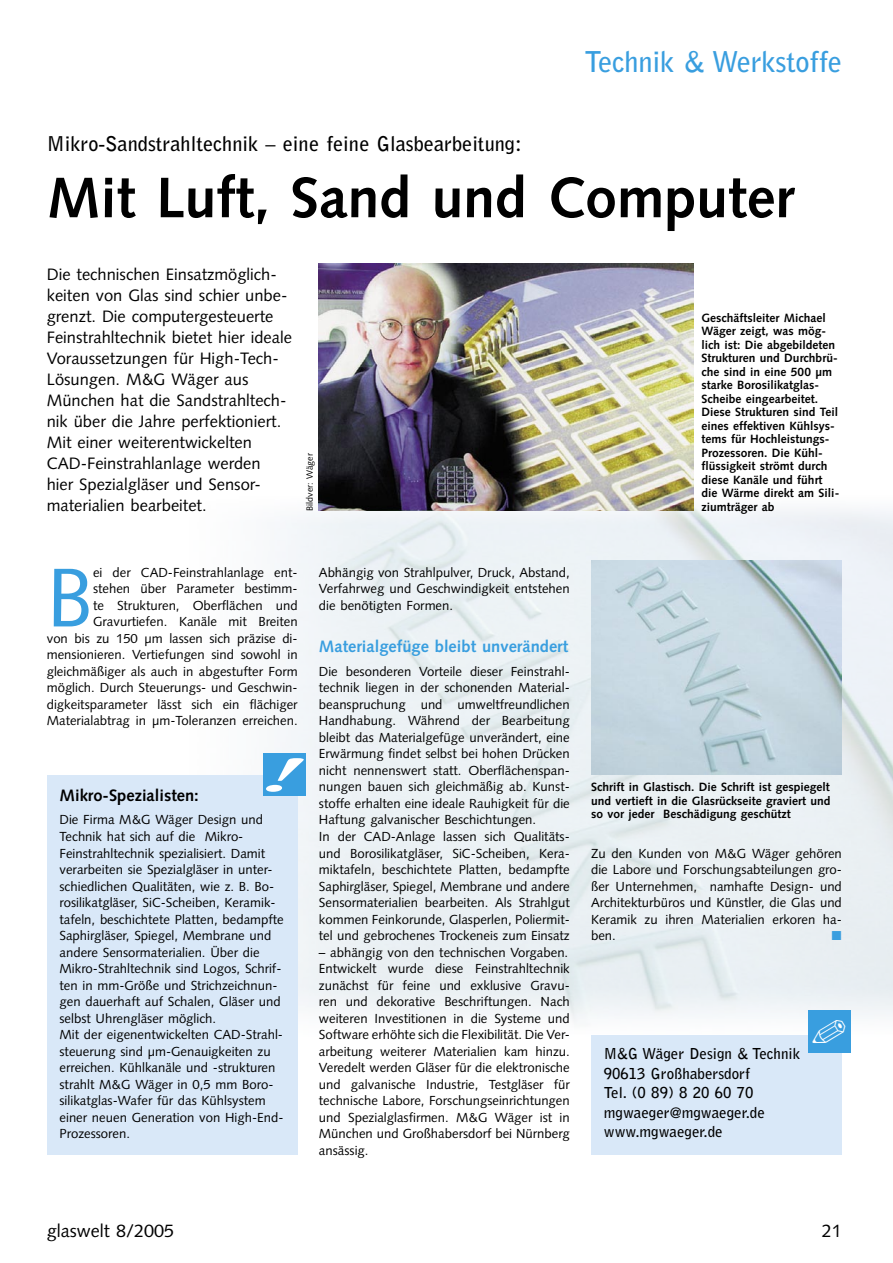
<style>
.page{position:relative;width:893px;height:1263px;background:#fff}
.page>*{position:absolute;margin:0;border:0;box-sizing:border-box;transform-origin:0 0}
.GW_Grundtext_mit_Initial{font:83.25px "Syntax LT Std";color:#399edf}
.GW_Headline_38p{font:700 57px "Syntax LT Std";color:#000}
.GW_Rubriken{font:700 28.5px "Bell Gothic Std";letter-spacing:-.01em;color:#399edf}
.GW_DZ_schwarz{font:700 20.25px "Bell Gothic Std";color:#000}
.t1{font:18px "Syntax LT Std";color:#000}
.GW_Vorspann_11_14{font:16.5px/21px "Syntax LT Std";color:#000}
.GW_Zwischenüberschrift_11_14{font:700 16.5px "Syntax LT Std";color:#399edf}
.GW_Infokasten_Überschrift{font:700 16.5px "Syntax LT Std";color:#000}
.GW_Adresskasten{font:700 15px "Bell Gothic Std";color:#000}
.GW_Grundtext_8_75_11{font:13.2px/16.5px "Syntax LT Std";color:#000;text-align:justify}
.GW_Grundtext_mit_Initial-2{font:13.2px/16.5px "Syntax LT Std";color:#000;text-align:justify}
.GW_BU_8_9{font:700 12px/13.5px "Syntax LT Std";color:#000}
.GW_Bildvermerk{font:9px "Syntax LT Std";color:#000}
</style>
<div class="page">
<img style="left:263px;top:494px;width:630px;height:542px">
<img style="left:319px;top:263px;width:374px;height:248px">
<img style="left:591px;top:560px;width:251px;height:215px">
<div style="left:47px;top:775px;width:251px;height:379px;background:#d9e8f8"></div>
<div style="left:264px;top:754px;width:42px;height:42px;background:#399edf"></div>
<svg style="left:266px;top:758px;width:38px;height:34px"></svg>
<div style="left:591px;top:1035px;width:251px;height:119px;background:#d9e8f8"></div>
<div style="left:808px;top:1010px;width:42px;height:43px;background:#399edf"></div>
<svg style="left:832px;top:931px;width:9px;height:9px"></svg>
<p class="GW_Rubriken" style="left:585px;top:45px;width:259px">Technik &amp; Werkstoffe</p>
<p class="GW_DZ_schwarz" style="left:47px;top:132px;width:477px">Mikro-Sandstrahltechnik – eine feine Glasbearbeitung:</p>
<p class="GW_Headline_38p" style="left:47px;top:165px;width:749px">Mit Luft, Sand und Computer</p>
<p class="GW_Vorspann_11_14" style="left:47px;top:264px;width:247px">Die technischen Einsatzmöglich&shy;keiten von Glas sind schier unbe&shy;grenzt. Die computergesteuerte<br>Feinstrahltechnik bietet hier ideale<br>Voraussetzungen für High-Tech-<br>Lösungen. M&amp;G Wäger aus<br>München hat die Sandstrahltech&shy;nik über die Jahre perfektioniert.<br>Mit einer weiterentwickelten<br>CAD-Feinstrahlanlage werden<br>hier Spezialgläser und Sensor&shy;materialien bearbeitet.</p>
<p class="GW_Bildvermerk" style="left:304px;top:511px;width:59px;rotate:-90deg">Bildver: Wäger</p>
<p class="GW_BU_8_9" style="left:702px;top:311px;width:139px">Geschäftsleiter Michael<br>Wäger zeigt, was mög&shy;lich ist: Die abgebildeten<br>Strukturen und Durchbrü&shy;che sind in eine 500 µm starke Borosilikatglas-<br>Scheibe eingearbeitet.<br>Diese Strukturen sind Teil eines effektiven Kühlsys&shy;tems für Hochleistungs-<br>Prozessoren. Die Kühl&shy;flüssigkeit strömt durch diese Kanäle und führt die Wärme direkt am Sili&shy;ziumträger ab</p>
<p class="GW_Grundtext_mit_Initial-2" style="left:47px;top:564px;width:252px;text-align:right">ei der CAD-Feinstrahlanlage ent-<br>stehen über Parameter bestimm-<br>te Strukturen, Oberflächen und Gravurtiefen. Kanäle mit Breiten<br>von bis zu 150 µm lassen sich präzise di&shy;mensionieren. Vertiefungen sind sowohl in gleichmäßiger als auch in abgestufter Form möglich. Durch Steuerungs- und Geschwin&shy;digkeitsparameter lässt sich ein flächiger Materialabtrag in µm-Toleranzen erreichen.</p>
<p class="GW_Grundtext_mit_Initial" style="left:47px;top:548px;width:48px">B</p>
<p class="GW_Infokasten_Überschrift" style="left:60px;top:785px;width:141px">Mikro-Spezialisten:</p>
<p class="GW_Grundtext_8_75_11" style="left:60px;top:812px;width:226px;text-align:left">Die Firma M&amp;G Wäger Design und Technik hat sich auf die Mikro-Feinstrahltechnik spezialisiert. Damit verarbeiten sie Spezialgläser in unter&shy;schiedlichen Qualitäten, wie z. B. Bo&shy;rosilikatgläser, SiC-Scheiben, Keramik&shy;tafeln, beschichtete Platten, bedampfte Saphirgläser, Spiegel, Membrane und andere Sensormaterialien. Über die Mikro-Strahltechnik sind Logos, Schrif&shy;ten in mm-Größe und Strichzeichnun&shy;gen dauerhaft auf Schalen, Gläser und selbst Uhrengläser möglich.</p>
<p class="GW_Grundtext_8_75_11" style="left:60px;top:1026px;width:225px;text-align:left">Mit der eigenentwickelten CAD-Strahl&shy;steuerung sind µm-Genauigkeiten zu erreichen. Kühlkanäle und -strukturen strahlt M&amp;G Wäger in 0,5 mm Boro&shy;silikatglas-Wafer für das Kühlsystem einer neuen Generation von High-End-Prozessoren.</p>
<p class="GW_Grundtext_mit_Initial-2" style="left:319px;top:564px;width:252px">Abhängig von Strahlpulver, Druck, Abstand, Verfahrweg und Geschwindigkeit entstehen die benötigten Formen.</p>
<p class="GW_Zwischenüberschrift_11_14" style="left:319px;top:637px;width:251px">Materialgefüge bleibt unverändert</p>
<p class="GW_Grundtext_8_75_11" style="left:319px;top:663px;width:252px">Die besonderen Vorteile dieser Feinstrahl&shy;technik liegen in der schonenden Material&shy;beanspruchung und umweltfreundlichen Handhabung. Während der Bearbeitung bleibt das Materialgefüge unverändert, eine Erwärmung findet selbst bei hohen Drücken nicht nennenswert statt. Oberflächenspan&shy;nungen bauen sich gleichmäßig ab. Kunst&shy;stoffe erhalten eine ideale Rauhigkeit für die Haftung galvanischer Beschichtungen.</p>
<p class="GW_Grundtext_8_75_11" style="left:319px;top:828px;width:252px">In der CAD-Anlage lassen sich Qualitäts&shy;und Borosilikatgläser, SiC-Scheiben, Kera&shy;miktafeln, beschichtete Platten, bedampfte Saphirgläser, Spiegel, Membrane und andere Sensormaterialien bearbeiten. Als Strahlgut kommen Feinkorunde, Glasperlen, Poliermit&shy;tel und gebrochenes Trockeneis zum Einsatz</p>
<p class="GW_Grundtext_8_75_11" style="left:319px;top:944px;width:251px">– abhängig von den technischen Vorgaben.</p>
<p class="GW_Grundtext_8_75_11" style="left:319px;top:960px;width:252px">Entwickelt wurde diese Feinstrahltechnik zunächst für feine und exklusive Gravu&shy;ren und dekorative Beschriftungen. Nach weiteren Investitionen in die Systeme und Software erhöhte sich die Flexibilität. Die Ver&shy;arbeitung weiterer Materialien kam hinzu.<br>Veredelt werden Gläser für die elektronische und galvanische Industrie, Testgläser für technische Labore, Forschungseinrichtungen und Spezialglasfirmen. M&amp;G Wäger ist in München und Großhabersdorf bei Nürnberg ansässig.</p>
<p class="GW_BU_8_9" style="left:591px;top:781px;width:241px;text-align:justify">Schrift in Glastisch. Die Schrift ist gespiegelt und vertieft in die Glasrückseite graviert und so vor jeder Beschädigung geschützt</p>
<p class="GW_Grundtext_8_75_11" style="left:591px;top:845px;width:252px">Zu den Kunden von M&amp;G Wäger gehören die Labore und Forschungsabteilungen gro&shy;ßer Unternehmen, namhafte Design- und Architekturbüros und Künstler, die Glas und Keramik zu ihren Materialien erkoren ha&shy;ben.</p>
<p class="GW_Adresskasten" style="left:604px;top:1045px;width:198px">M&amp;G Wäger Design &amp; Technik</p>
<p class="GW_Adresskasten" style="left:604px;top:1064px;width:148px">90613 Großhabersdorf</p>
<p class="GW_Adresskasten" style="left:604px;top:1084px;width:151px">Tel. (0 89) 8 20 60 70</p>
<p class="GW_Adresskasten" style="left:604px;top:1103px;width:163px">mgwaeger@mgwaeger.de</p>
<p class="GW_Adresskasten" style="left:604px;top:1123px;width:120px">www.mgwaeger.de</p>
<p class="t1" style="left:47px;top:1220px;width:129px">glaswelt 8/2005</p>
<p class="t1" style="left:822px;top:1220px;width:22px">21</p>
</div>
